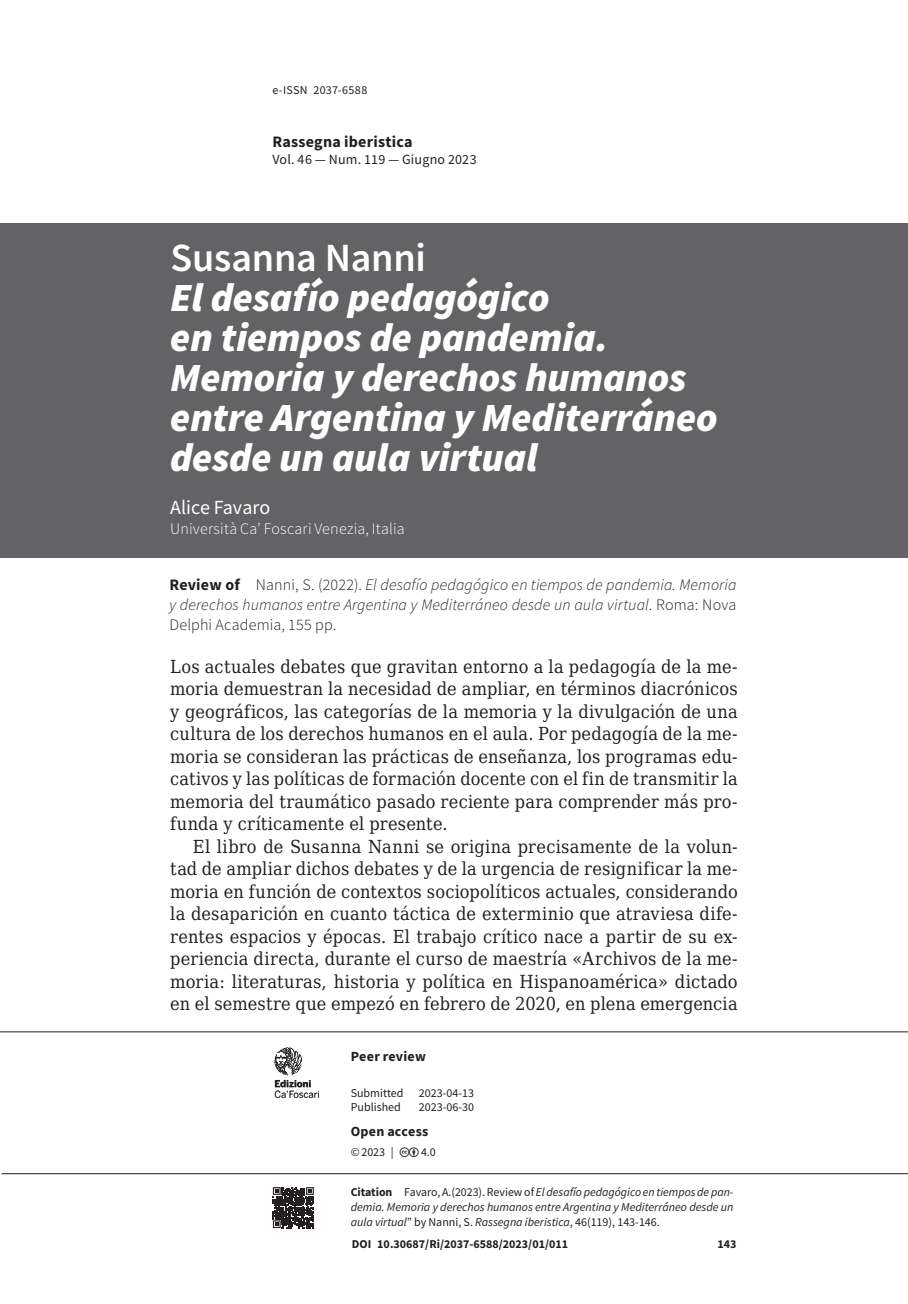
<style>
.page{position:relative;width:908px;height:1304px;background:#fff}
.page>*{position:absolute;margin:0;border:0;box-sizing:border-box;transform-origin:0 0}
.t1{font:italic 900 40px/40px "Source Sans Pro";color:#fff}
.t2{font:600 40px "Source Sans Pro";letter-spacing:-.005em;color:#fff}
.t3{font:20px "Source Sans Pro";color:#fff}
.t4{font:18px/22.4px "DejaVu Serif Condensed";color:#231f20;text-align:justify}
.t5{font:italic 300 16px/20px "Source Sans Pro";letter-spacing:.005em;color:#231f20;text-align:justify}
.t6{font:300 16px "Source Sans Pro";letter-spacing:.01em;color:#fff}
.t7{font:700 16px "Source Sans Pro";letter-spacing:.015em;color:#231f20}
.t8{font:14px "Source Sans Pro";letter-spacing:.015em;color:#231f20}
.t9{font:700 14px "Source Sans Pro";letter-spacing:.02em;color:#231f20}
.t10{font:italic 12px/15px "Source Sans Pro";color:#231f20;text-align:justify}
.t11{font:12px "Source Sans Pro";color:#231f20}
.t12{font:700 12px "Source Sans Pro";color:#231f20}
.t13{font:12px "Source Sans Pro";letter-spacing:.02em;color:#231f20}
.t14{font:9.6px "Benton Sans";letter-spacing:-.01em;color:#231f20}
.t15{font:700 9.6px "Benton Sans";color:#231f20}
.s1{font-weight:700;font-style:normal}
.s2{font-style:normal}
</style>
<div class="page">
<hr style="left:2px;top:1173px;width:905px;height:1px;background:#231f20">
<hr style="left:0;top:1031px;width:907px;height:1px;background:#231f20">
<svg style="left:272px;top:1187px;width:42px;height:42px"></svg>
<svg style="left:273px;top:1187px;width:41px;height:41px;background:#494646"></svg>
<svg style="left:274px;top:1047px;width:45px;height:51px"></svg>
<div style="left:0;top:223px;width:907px;height:334px;background:#636366"></div>
<p class="t13" style="left:272px;top:82px;width:96px">e-ISSN 2037-6588</p>
<p class="t7" style="left:272px;top:131px;width:142px">Rassegna iberistica</p>
<p class="t8" style="left:272px;top:150px;width:206px">Vol. 46 — Num. 119 — Giugno 2023</p>
<h1 class="t2" style="left:170px;top:232px;width:257px">Susanna Nanni</h1>
<h1 class="t1" style="left:170px;top:277px;width:548px">El desafío pedagógico<br>en tiempos de pandemia.<br>Memoria y derechos humanos entre Argentina y Mediterráneo desde un aula virtual</h1>
<p class="t3" style="left:170px;top:495px;width:102px">Alice Favaro</p>
<p class="t6" style="left:170px;top:519px;width:236px">Università Ca’ Foscari Venezia, Italia</p>
<p class="t5" style="left:169px;top:575px;width:568px"><span class="s1">Review of</span> <span class="s2">Nanni, S. (2022).</span> El desafío pedagógico en tiempos de pandemia. Memoria y derechos humanos entre Argentina y Mediterráneo desde un aula virtual<span class="s2">. Roma: Nova Delphi Academia, 155 pp.</span></p>
<p class="t4" style="left:170px;top:655px;width:568px">Los actuales debates que gravitan entorno a la pedagogía de la me&shy;moria demuestran la necesidad de ampliar, en términos diacrónicos y geográficos, las categorías de la memoria y la divulgación de una cultura de los derechos humanos en el aula. Por pedagogía de la me&shy;moria se consideran las prácticas de enseñanza, los programas edu&shy;cativos y las políticas de formación docente con el fin de transmitir la memoria del traumático pasado reciente para comprender más pro&shy;funda y críticamente el presente.</p>
<p class="t4" style="left:170px;top:835px;width:568px;text-indent:23px">El libro de Susanna Nanni se origina precisamente de la volun&shy;tad de ampliar dichos debates y de la urgencia de resignificar la me&shy;moria en función de contextos sociopolíticos actuales, considerando la desaparición en cuanto táctica de exterminio que atraviesa dife&shy;rentes espacios y épocas. El trabajo crítico nace a partir de su ex&shy;periencia directa, durante el curso de maestría «Archivos de la me&shy;moria: literaturas, historia y política en Hispanoamérica» dictado en el semestre que empezó en febrero de 2020, en plena emergencia</p>
<p class="t15" style="left:274px;top:1078px;width:38px">Edizioni</p>
<p class="t14" style="left:274px;top:1088px;width:47px">Ca’Foscari</p>
<p class="t9" style="left:350px;top:1046px;width:77px">Peer review</p>
<p class="t11" style="left:350px;top:1085px;width:54px">Submitted</p>
<p class="t11" style="left:418px;top:1085px;width:57px">2023-04-13</p>
<p class="t11" style="left:350px;top:1099px;width:52px">Published</p>
<p class="t11" style="left:418px;top:1099px;width:57px">2023-06-30</p>
<p class="t9" style="left:350px;top:1122px;width:79px">Open access</p>
<p class="t11" style="left:350px;top:1144px;width:45px">© 2023 |</p>
<p class="t11" style="left:421px;top:1144px;width:16px">4.0</p>
<p class="t10" style="left:350px;top:1184px;width:384px"><span class="s1">Citation</span> <span class="s2">Favaro, A.(2023). Review of</span> El desafío pedagógico en tiempos de pan&shy;demia. Memoria y derechos humanos entre Argentina y Mediterráneo desde un aula virtual<span class="s2">” by Nanni, S.</span> Rassegna iberistica<span class="s2">, 46(119), 143-146.</span></p>
<p class="t12" style="left:351px;top:1235px;width:218px">DOI 10.30687/Ri/2037-6588/2023/01/011</p>
<p class="t12" style="left:717px;top:1236px;width:21px">143</p>
</div>
